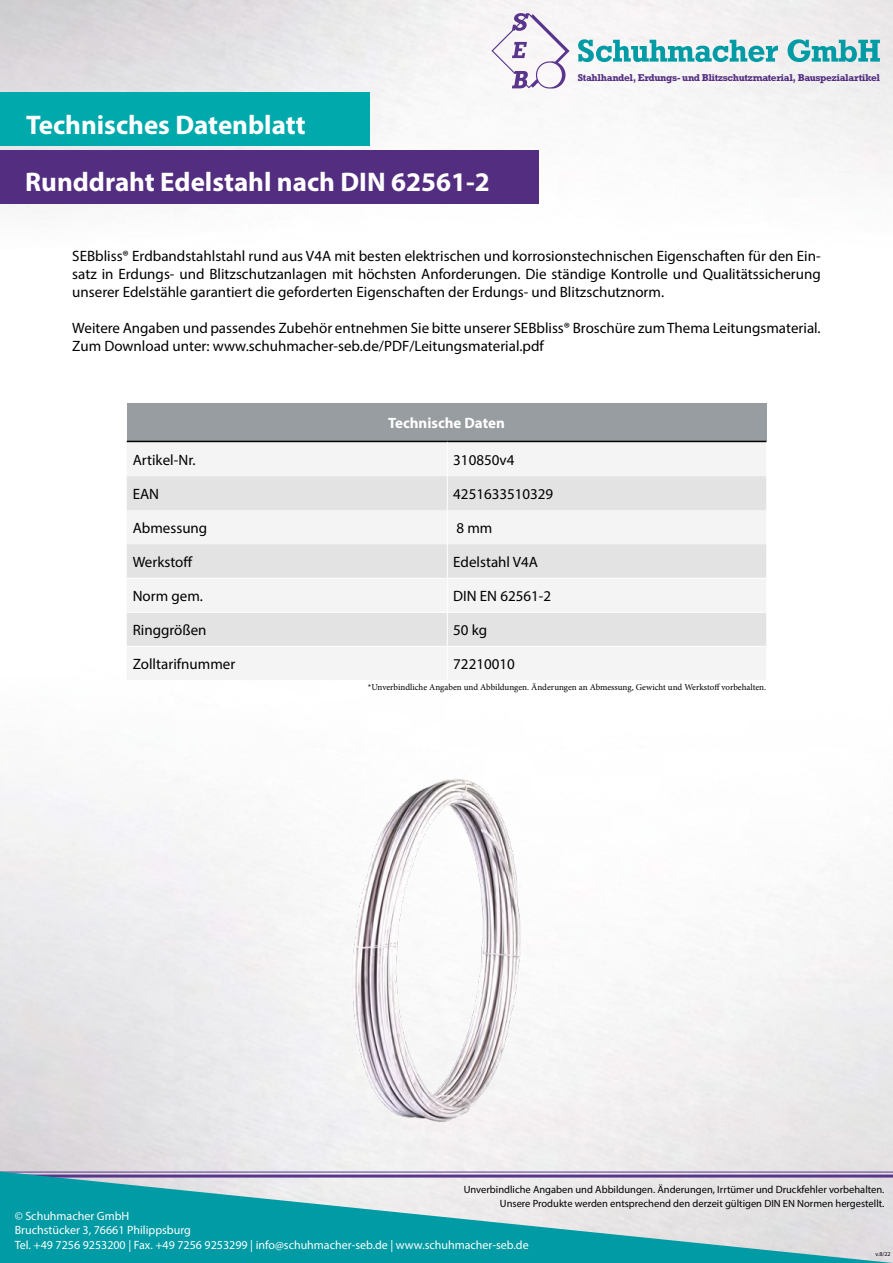
<style>
.page{position:relative;width:893px;height:1263px;background:#fff}
.page>*{position:absolute;margin:0;border:0;box-sizing:border-box;transform-origin:0 0}
.t1{font:700 27px "Myriad Pro";color:#fff}
.t2{font:15px/18px "Myriad Pro";color:#000;text-align:justify}
.t3{font:700 15px "Myriad Pro";color:#fff}
.t4{font:12px/14.4px "Myriad Pro";color:#fff}
.t5{font:10.5px "Myriad Pro";color:#000}
.t6{font:700 10.05px "Rockwell Std";letter-spacing:-.04em;color:#532d80}
.t7{font:9px "Minion Pro";letter-spacing:-.005em;color:#000}
.t8{font:6px "Myriad Pro";color:#020203}
</style>
<div class="page">
<img style="left:0;top:0;width:893px;height:1171px">
<svg style="left:0;top:1171px;width:893px;height:92px;background:#6eb8c1"></svg>
<svg style="left:578px;top:39px;width:302px;height:23px"></svg>
<svg style="left:491px;top:13px;width:79px;height:76px"></svg>
<div style="left:0;top:150px;width:539px;height:53px;background:#532d80"></div>
<div style="left:0;top:92px;width:370px;height:54px;background:#00aaac"></div>
<div style="left:127px;top:403px;width:639px;height:38px;background:#979da0"></div>
<div style="left:127px;top:442px;width:639px;height:238px;background:#f4f4f4"></div>
<svg style="left:127px;top:476px;width:639px;height:170px;fill:#e3e3e3"></svg>
<hr style="left:127px;top:441px;width:320px;height:1px;background:#000">
<hr style="left:447px;top:441px;width:319px;height:1px;background:#000">
<hr style="left:447px;top:442px;width:1px;height:34px;background:#fff">
<hr style="left:447px;top:476px;width:1px;height:34px;background:#fff">
<hr style="left:447px;top:510px;width:1px;height:34px;background:#fff">
<hr style="left:447px;top:544px;width:1px;height:34px;background:#fff">
<hr style="left:127px;top:578px;width:320px;height:1px;background:#fff">
<hr style="left:447px;top:578px;width:319px;height:1px;background:#fff">
<hr style="left:447px;top:578px;width:1px;height:34px;background:#fff">
<hr style="left:127px;top:612px;width:320px;height:1px;background:#fff">
<hr style="left:447px;top:612px;width:319px;height:1px;background:#fff">
<hr style="left:447px;top:612px;width:1px;height:34px;background:#fff">
<hr style="left:127px;top:646px;width:320px;height:1px;background:#fff">
<hr style="left:447px;top:646px;width:319px;height:1px;background:#fff">
<hr style="left:447px;top:646px;width:1px;height:34px;background:#fff">
<hr style="left:127px;top:680px;width:320px;height:1px;background:#fff">
<hr style="left:447px;top:680px;width:319px;height:1px;background:#fff">
<img style="left:229px;top:764px;width:403px;height:397px">
<h1 class="t1" style="left:26px;top:108px;width:281px">Technisches Datenblatt</h1>
<h1 class="t1" style="left:25px;top:164px;width:466px">Runddraht Edelstahl nach DIN 62561-2</h1>
<p class="t6" style="left:578px;top:72px;width:304px">Stahlhandel, Erdungs- und Blitzschutzmaterial, Bauspezialartikel</p>
<p class="t2" style="left:72px;top:246px;width:750px">SEBbliss® Erdbandstahlstahl rund aus V4A mit besten elektrischen und korrosionstechnischen Eigenschaften für den Ein&shy;satz in Erdungs- und Blitzschutzanlagen mit höchsten Anforderungen. Die ständige Kontrolle und Qualitätssicherung unserer Edelstähle garantiert die geforderten Eigenschaften der Erdungs- und Blitzschutznorm.</p>
<p class="t2" style="left:72px;top:318px;width:750px">Weitere Angaben und passendes Zubehör entnehmen Sie bitte unserer SEBbliss® Broschüre zum Thema Leitungsmaterial.<br>Zum Download unter: www.schuhmacher-seb.de/PDF/Leitungsmaterial.pdf</p>
<p class="t3" style="left:388px;top:413px;width:118px">Technische Daten</p>
<p class="t2" style="left:133px;top:451px;width:64px">Artikel-Nr.</p>
<p class="t2" style="left:453px;top:451px;width:63px">310850v4</p>
<p class="t2" style="left:133px;top:485px;width:28px">EAN</p>
<p class="t2" style="left:453px;top:485px;width:102px">4251633510329</p>
<p class="t2" style="left:133px;top:519px;width:76px">Abmessung</p>
<p class="t2" style="left:456px;top:519px;width:37px">8 mm</p>
<p class="t2" style="left:133px;top:553px;width:62px">Werkstoff</p>
<p class="t2" style="left:453px;top:553px;width:86px">Edelstahl V4A</p>
<p class="t2" style="left:133px;top:587px;width:72px">Norm gem.</p>
<p class="t2" style="left:453px;top:587px;width:99px">DIN EN 62561-2</p>
<p class="t2" style="left:133px;top:621px;width:75px">Ringgrößen</p>
<p class="t2" style="left:453px;top:621px;width:35px">50 kg</p>
<p class="t2" style="left:133px;top:655px;width:104px">Zolltarifnummer</p>
<p class="t2" style="left:453px;top:655px;width:63px">72210010</p>
<p class="t7" style="left:368px;top:681px;width:400px">*Unverbindliche Angaben und Abbildungen. Änderungen an Abmessung, Gewicht und Werkstoff vorbehalten.</p>
<p class="t5" style="left:464px;top:1183px;width:422px">Unverbindliche Angaben und Abbildungen. Änderungen, Irrtümer und Druckfehler vorbehalten.</p>
<p class="t5" style="left:500px;top:1197px;width:386px">Unsere Produkte werden entsprechend den derzeit gültigen DIN EN Normen hergestellt.</p>
<p class="t4" style="left:15px;top:1208px;width:516px">© Schuhmacher GmbH<br>Bruchstücker 3, 76661 Philippsburg<br>Tel. +49 7256 9253200 | Fax. +49 7256 9253299 | info@schuhmacher-seb.de | www.schuhmacher-seb.de</p>
<p class="t8" style="left:875px;top:1250px;width:17px">v.8/22</p>
</div>
